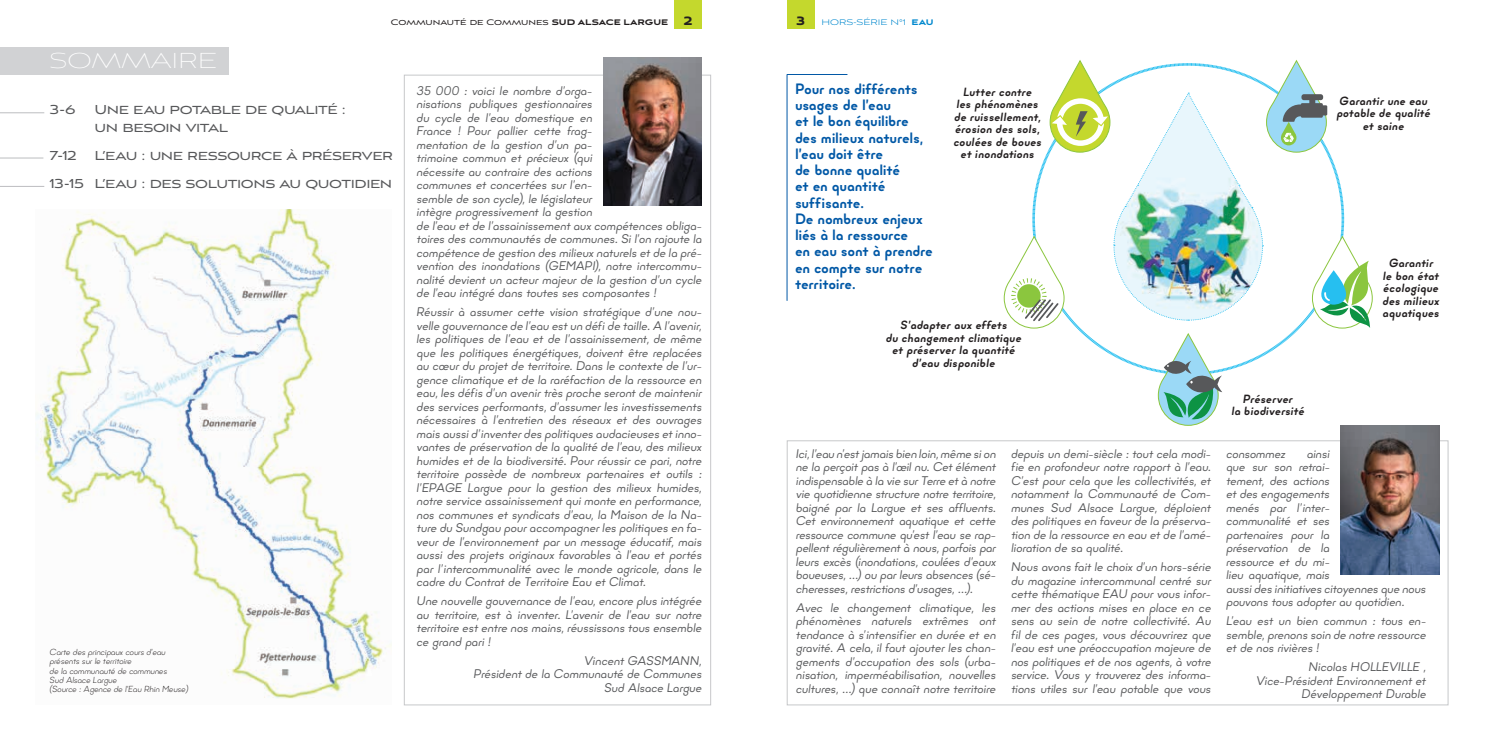
<style>
.page{position:relative;width:1489px;height:745px;background:#fff}
.page>*{position:absolute;margin:0;border:0;box-sizing:border-box;transform-origin:0 0}
.t1{font:30px "Aviano Sans Thi";color:#fff}
.t2{font:16.12px/17.5px "Aviano Sans";letter-spacing:-.025em;color:#57585a}
.t3{font:700 15px/16.2px "Minimo";letter-spacing:-.02em;color:#0158a6}
.t4{font:italic 12.5px/13.5px "Minimo";letter-spacing:-.02em;color:#57585a;text-align:justify}
.t5{font:italic 700 11.88px/12.5px "Minimo";color:#231f20;text-align:center}
.t6{font:10px "Aviano Sans";color:#231f20}
.t7{font:300 10px "Aviano Sans";color:#0088ce}
.t8{font:italic 300 8.75px/9.4px "Minimo";letter-spacing:-.015em;color:#231f20}
.s1{font-weight:900}
.s2{font-weight:900;font-size:15px}
.s3{font-weight:900;font-size:15px;color:#231f20}
</style>
<div class="page">
<img style="left:36px;top:209px;width:356px;height:490px">
<img style="left:603px;top:57px;width:99px;height:149px">
<img style="left:1340px;top:425px;width:99px;height:148px">
<div style="left:674px;top:0;width:28px;height:28px;background:#c4d82d"></div>
<div style="left:787px;top:0;width:27px;height:28px;background:#c4d82d"></div>
<div style="left:0;top:47px;width:229px;height:27px;background:#d1d2d4"></div>
<hr style="left:0;top:112px;width:44px;height:1px;background:#bcbdc0">
<hr style="left:0;top:186px;width:44px;height:1px;background:#bcbdc0">
<hr style="left:0;top:158px;width:43px;height:1px;background:#bcbdc0">
<svg style="left:1004px;top:60px;width:374px;height:366px"></svg>
<svg style="left:786px;top:74px;width:61px;height:226px"></svg>
<h1 class="t1" style="left:50px;top:45px;width:169px">sommaire</h1>
<p class="t6" style="left:391px;top:18px;width:303px">Communauté de Communes <span class="s1">SUD ALSACE LARGUE</span> <span class="s2">2</span></p>
<p class="t7" style="left:796px;top:18px;width:139px"><span class="s3">3</span> HORS-SÉRIE N°1 <span class="s1">EAU</span></p>
<p class="t2" style="left:95px;top:102px;width:253px;text-indent:-45px">3-6 Une eau potable de qualité : un besoin vital</p>
<p class="t2" style="left:50px;top:142px;width:345px;line-height:28px">7-12 L’eau : une ressource à préserver<br>13-15 L’eau : des solutions au quotidien</p>
<p class="t8" style="left:50px;top:646px;width:140px">Carte des principaux cours d’eau présents sur le territoire<br>de la communauté de communes<br>Sud Alsace Largue<br>(Source : Agence de l’Eau Rhin Meuse)</p>
<p class="t4" style="left:416px;top:83px;width:287px;text-align:left">35 000 : voici le nombre d’orga-<br>nisations publiques gestionnaires<br>du cycle de l’eau domestique en<br>France ! Pour pallier cette frag-<br>mentation de la gestion d’un pa-<br>trimoine commun et précieux (qui<br>nécessite au contraire des actions<br>communes et concertées sur l’en-<br>semble de son cycle), le législateur<br>intègre progressivement la gestion<br>de l’eau et de l’assainissement aux compétences obliga&shy;toires des communautés de communes. Si l’on rajoute la compétence de gestion des milieux naturels et de la pré&shy;vention des inondations (GEMAPI), notre intercommu&shy;nalité devient un acteur majeur de la gestion d’un cycle de l’eau intégré dans toutes ses composantes !</p>
<p class="t4" style="left:416px;top:305px;width:287px">Réussir à assumer cette vision stratégique d’une nou&shy;velle gouvernance de l’eau est un défi de taille. A l’avenir, les politiques de l’eau et de l’assainissement, de même que les politiques énergétiques, doivent être replacées au cœur du projet de territoire. Dans le contexte de l’ur&shy;gence climatique et de la raréfaction de la ressource en eau, les défis d’un avenir très proche seront de maintenir des services performants, d’assumer les investissements nécessaires à l’entretien des réseaux et des ouvrages mais aussi d’inventer des politiques audacieuses et inno&shy;vantes de préservation de la qualité de l’eau, des milieux humides et de la biodiversité. Pour réussir ce pari, notre territoire possède de nombreux partenaires et outils : l’EPAGE Largue pour la gestion des milieux humides, notre service assainissement qui monte en performance, nos communes et syndicats d’eau, la Maison de la Na&shy;ture du Sundgau pour accompagner les politiques en fa&shy;veur de l’environnement par un message éducatif, mais aussi des projets originaux favorables à l’eau et portés par l’intercommunalité avec le monde agricole, dans le cadre du Contrat de Territoire Eau et Climat.</p>
<p class="t4" style="left:416px;top:593px;width:287px">Une nouvelle gouvernance de l’eau, encore plus intégrée au territoire, est à inventer. L’avenir de l’eau sur notre territoire est entre nos mains, réussissons tous ensemble ce grand pari !</p>
<p class="t4" style="left:473px;top:653px;width:230px;text-align:right">Vincent GASSMANN,<br>Président de la Communauté de Communes<br>Sud Alsace Largue</p>
<p class="t3" style="left:795px;top:80px;width:139px">Pour nos différents usages de l’eau<br>et le bon équilibre des milieux naturels, l’eau doit être<br>de bonne qualité<br>et en quantité suffisante.<br>De nombreux enjeux liés à la ressource<br>en eau sont à prendre en compte sur notre territoire.</p>
<p class="t5" style="left:953px;top:85px;width:90px">Lutter contre<br>les phénomènes de ruissellement, érosion des sols, coulées de boues et inondations</p>
<p class="t5" style="left:885px;top:318px;width:137px">S’adapter aux effets<br>du changement climatique et préserver la quantité d’eau disponible</p>
<p class="t4" style="left:795px;top:446px;width:202px">Ici, l’eau n’est jamais bien loin, même si on ne la perçoit pas à l’œil nu. Cet élément indispensable à la vie sur Terre et à notre vie quotidienne structure notre territoire, baigné par la Largue et ses affluents.<br>Cet environnement aquatique et cette ressource commune qu’est l’eau se rap&shy;pellent régulièrement à nous, parfois par leurs excès (inondations, coulées d’eaux boueuses, …) ou par leurs absences (sé&shy;cheresses, restrictions d’usages, …).</p>
<p class="t4" style="left:795px;top:600px;width:202px">Avec le changement climatique, les phénomènes naturels extrêmes ont tendance à s’intensifier en durée et en gravité. A cela, il faut ajouter les chan&shy;gements d’occupation des sols (urba&shy;nisation, imperméabilisation, nouvelles cultures, …) que connaît notre territoire</p>
<p class="t4" style="left:1010px;top:446px;width:202px">depuis un demi-siècle : tout cela modi&shy;fie en profondeur notre rapport à l’eau.<br>C’est pour cela que les collectivités, et notamment la Communauté de Com&shy;munes Sud Alsace Largue, déploient des politiques en faveur de la préserva&shy;tion de la ressource en eau et de l’amé&shy;lioration de sa qualité.</p>
<p class="t4" style="left:1010px;top:559px;width:202px">Nous avons fait le choix d’un hors-série du magazine intercommunal centré sur cette thématique EAU pour vous infor&shy;mer des actions mises en place en ce sens au sein de notre collectivité. Au fil de ces pages, vous découvrirez que l’eau est une préoccupation majeure de nos politiques et de nos agents, à votre service. Vous y trouverez des informa&shy;tions utiles sur l’eau potable que vous</p>
<p class="t5" style="left:1336px;top:94px;width:96px">Garantir une eau potable de qualité et saine</p>
<p class="t5" style="left:1231px;top:392px;width:75px">Préserver<br>la biodiversité</p>
<p class="t5" style="left:1382px;top:256px;width:59px">Garantir<br>le bon état écologique des milieux aquatiques</p>
<p class="t4" style="left:1225px;top:446px;width:201px;text-align:left;text-indent:81px">ainsi<br>que sur son retrai-<br>tement, des actions<br>et des engagements<br>menés par l’inter-<br>communalité et ses<br>partenaires pour la<br>préservation de la<br>ressource et du mi-<br>lieu aquatique, mais<br>aussi des initiatives citoyennes que nous pouvons tous adopter au quotidien.</p>
<p class="t4" style="left:1225px;top:613px;width:202px">L’eau est un bien commun : tous en&shy;semble, prenons soin de notre ressource et de nos rivières !</p>
<p class="t4" style="left:1255px;top:659px;width:172px;text-align:right">Nicolas HOLLEVILLE ,<br>Vice-Président Environnement et<br>Développement Durable</p>
<p class="t4" style="left:1225px;top:446px;width:61px">consommez</p>
</div>
